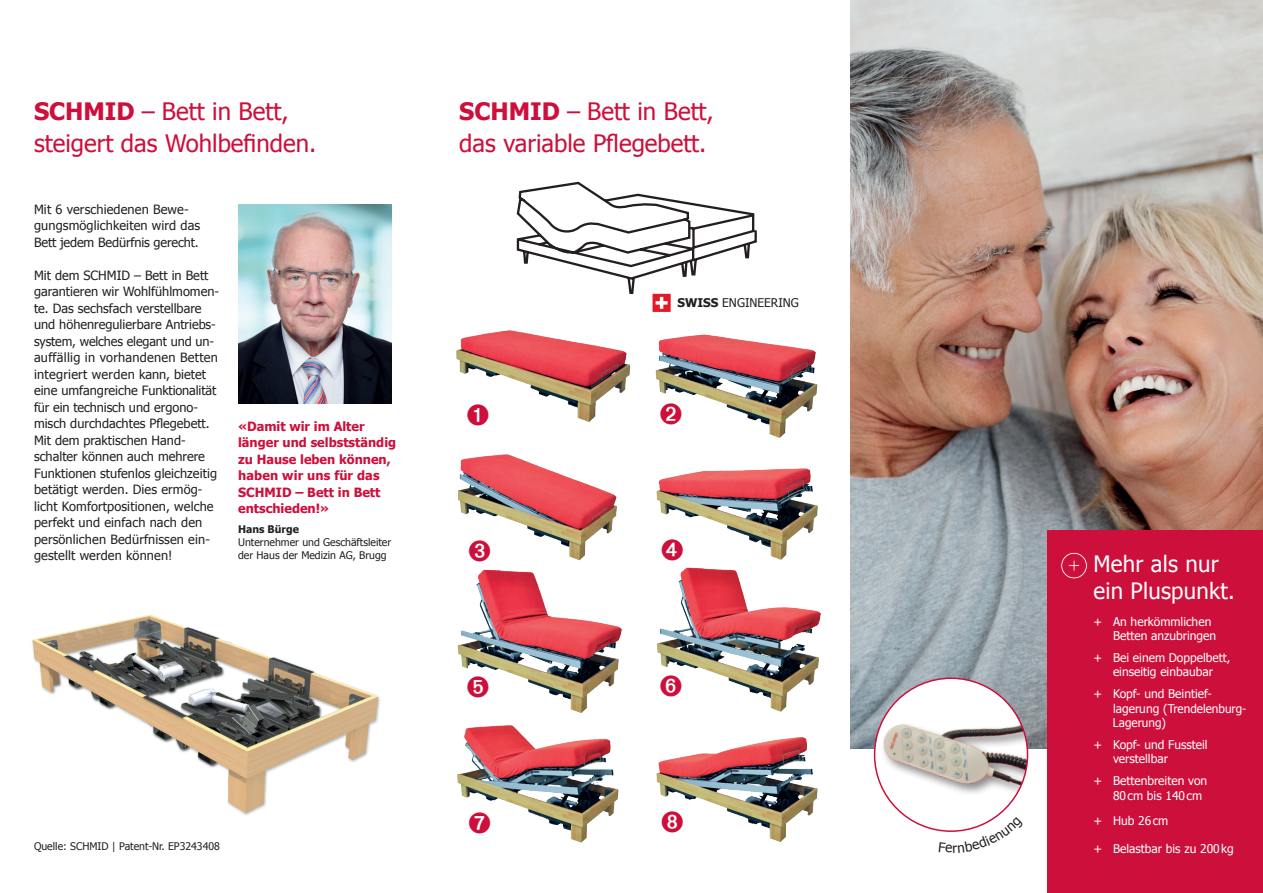
<style>
.page{position:relative;width:1263px;height:893px;background:#fff}
.page>*{position:absolute;margin:0;border:0;box-sizing:border-box;transform-origin:0 0}
.t1{font:24px/31.5px "Tahoma";color:#cd0f3b}
.t2{font:22.5px/27px "Tahoma";letter-spacing:.01em;color:#fff}
.t3{font:12.75px/16.5px "Tahoma";color:#231f20}
.t4{font:700 12.75px/16.5px "Tahoma";color:#cd0f3b}
.t5{font:12px/14.4px "Tahoma";color:#fff}
.t6{font:12px "Tahoma";color:#231f20}
.t7{font:10.5px/12.6px "Tahoma";color:#231f20}
.t8{font:700 10.5px "Tahoma";color:#231f20}
.s1{font-weight:700}
</style>
<div class="page">
<img style="left:850px;top:0;width:413px;height:748px">
<div style="left:1048px;top:531px;width:215px;height:362px;background:#cd0f3b"></div>
<img style="left:32px;top:615px;width:348px;height:200px">
<div style="left:880px;top:722px;width:147px;height:80px;background:#231f20;opacity:.52"></div>
<img style="left:874px;top:678px;width:153px;height:153px;border-radius:76px">
<img style="left:238px;top:204px;width:153px;height:200px">
<img style="left:656px;top:468px;width:162px;height:92px">
<img style="left:657px;top:564px;width:196px;height:140px">
<img style="left:457px;top:572px;width:165px;height:135px">
<img style="left:457px;top:707px;width:162px;height:136px">
<img style="left:656px;top:704px;width:224px;height:138px">
<img style="left:456px;top:330px;width:175px;height:92px">
<img style="left:459px;top:454px;width:158px;height:118px">
<img style="left:655px;top:334px;width:163px;height:104px">
<svg style="left:1060px;top:552px;width:28px;height:27px"></svg>
<svg style="left:517px;top:182px;width:240px;height:130px"></svg>
<svg style="left:468px;top:404px;width:21px;height:18px"></svg>
<svg style="left:660px;top:403px;width:21px;height:21px"></svg>
<svg style="left:468px;top:676px;width:21px;height:21px"></svg>
<svg style="left:660px;top:675px;width:21px;height:21px"></svg>
<svg style="left:469px;top:540px;width:21px;height:21px"></svg>
<svg style="left:662px;top:539px;width:21px;height:21px"></svg>
<svg style="left:469px;top:812px;width:21px;height:22px"></svg>
<svg style="left:662px;top:811px;width:21px;height:22px"></svg>
<svg style="left:939px;top:817px;width:58px;height:15px"></svg>
<h1 class="t1" style="left:34px;top:95px;width:284px"><span class="s1">SCHMID</span> – Bett in Bett, steigert das Wohlbefinden.</h1>
<p class="t3" style="left:34px;top:200px;width:168px">Mit 6 verschiedenen Bewe&shy;gungsmöglichkeiten wird das<br>Bett jedem Bedürfnis gerecht.</p>
<p class="t3" style="left:34px;top:266px;width:187px">Mit dem SCHMID – Bett in Bett garantieren wir Wohlfühlmomen&shy;te. Das sechsfach verstellbare und höhenregulierbare Antriebs&shy;system, welches elegant und un&shy;auffällig in vorhandenen Betten integriert werden kann, bietet eine umfangreiche Funktionalität für ein technisch und ergono&shy;misch durchdachtes Pflegebett.<br>Mit dem praktischen Hand&shy;schalter können auch mehrere<br>Funktionen stufenlos gleichzeitig betätigt werden. Dies ermög&shy;licht Komfortpositionen, welche perfekt und einfach nach den persönlichen Bedürfnissen ein&shy;gestellt werden können!</p>
<p class="t4" style="left:238px;top:417px;width:160px">«Damit wir im Alter länger und selbstständig zu Hause leben können, haben wir uns für das<br>SCHMID – Bett in Bett entschieden!»</p>
<p class="t8" style="left:238px;top:522px;width:62px">Hans Bürge</p>
<p class="t7" style="left:238px;top:535px;width:155px">Unternehmer und Geschäftsleiter der Haus der Medizin AG, Brugg</p>
<h1 class="t1" style="left:459px;top:95px;width:256px"><span class="s1">SCHMID</span> – Bett in Bett, das variable Pflegebett.</h1>
<p class="t6" style="left:677px;top:295px;width:123px"><span class="s1">SWISS</span> ENGINEERING</p>
<p class="t7" style="left:34px;top:839px;width:187px">Quelle: SCHMID | Patent-Nr. EP3243408</p>
<h2 class="t2" style="left:1093px;top:549px;width:143px">Mehr als nur ein Pluspunkt.</h2>
<p class="t5" style="left:1113px;top:613px;width:105px;text-indent:-20px">+ An herkömmlichen<br>Betten anzubringen</p>
<p class="t5" style="left:1093px;top:650px;width:138px;text-align:center">+ Bei einem Doppelbett, einseitig einbaubar</p>
<p class="t5" style="left:1113px;top:686px;width:135px;text-indent:-19px">+ Kopf- und Beintief&shy;lagerung (Trendelenburg-<br>Lagerung)</p>
<p class="t5" style="left:1113px;top:737px;width:96px;text-indent:-20px">+ Kopf- und Fussteil verstellbar</p>
<p class="t5" style="left:1113px;top:773px;width:96px;text-indent:-20px">+ Bettenbreiten von<br>80cm bis 140cm</p>
<p class="t5" style="left:1093px;top:812px;width:76px">+ Hub 26cm</p>
<p class="t5" style="left:1093px;top:841px;width:142px">+ Belastbar bis zu 200kg</p>
</div>
